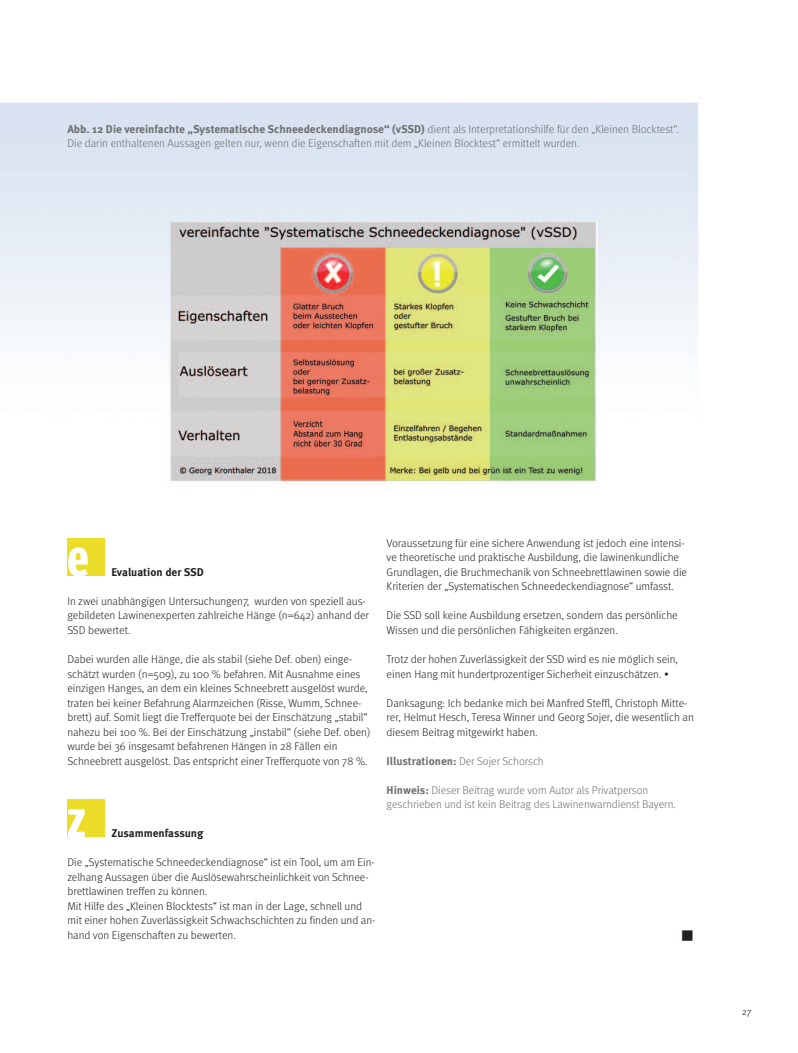
<style>
.page{position:relative;width:798px;height:1053px;background:#fff}
.page>*{position:absolute;margin:0;border:0;box-sizing:border-box;transform-origin:0 0}
.t1{font:700 53.75px "Meta Headline OT Comp";color:#fff}
.t2{font:300 11.25px/14.5px "Meta OT";color:#231f20}
.t3{font:300 11.25px/14.5px "Meta OT";color:#6c6d70}
.t4{font:700 11.25px "Meta OT";color:#231f20}
.t5{font:11.25px "Zapf Dingbats IT Cby BT";color:#231f20}
.t6{font:300 10px "Meta OT";color:#231f20}
.s1{font-weight:700}
</style>
<div class="page">
<img style="left:0;top:102px;width:699px;height:386px">
<div style="left:67px;top:799px;width:38px;height:38px;background:#ecdd29"></div>
<div style="left:67px;top:538px;width:38px;height:38px;background:#ecdd29"></div>
<p class="t3" style="left:67px;top:123px;width:613px"><span class="s1">Abb. 12 Die vereinfachte „Systematische Schneedeckendiagnose“ (vSSD)</span> dient als Interpretationshilfe für den „Kleinen Blocktest“.<br>Die darin enthaltenen Aussagen gelten nur, wenn die Eigenschaften mit dem „Kleinen Blocktest“ ermittelt wurden.</p>
<h1 class="t1" style="left:67px;top:536px;width:23px">e</h1>
<p class="t2" style="left:386px;top:536px;width:302px">Voraussetzung für eine sichere Anwendung ist jedoch eine intensi&shy;ve theoretische und praktische Ausbildung, die lawinenkundliche Grundlagen, die Bruchmechanik von Schneebrettlawinen sowie die Kriterien der „Systematischen Schneedeckendiagnose“ umfasst.</p>
<p class="t2" style="left:386px;top:609px;width:292px">Die SSD soll keine Ausbildung ersetzen, sondern das persönliche<br>Wissen und die persönlichen Fähigkeiten ergänzen.</p>
<p class="t2" style="left:386px;top:652px;width:293px">Trotz der hohen Zuverlässigkeit der SSD wird es nie möglich sein, einen Hang mit hundertprozentiger Sicherheit einzuschätzen. •</p>
<p class="t2" style="left:386px;top:696px;width:309px">Danksagung: Ich bedanke mich bei Manfred Steffl, Christoph Mitte&shy;rer, Helmut Hesch, Teresa Winner und Georg Sojer, die wesentlich an diesem Beitrag mitgewirkt haben.</p>
<p class="t3" style="left:386px;top:754px;width:159px"><span class="s1">Illustrationen:</span> Der Sojer Schorsch</p>
<p class="t3" style="left:386px;top:783px;width:291px"><span class="s1">Hinweis:</span> Dieser Beitrag wurde vom Autor als Privatperson geschrieben und ist kein Beitrag des Lawinenwarndienst Bayern.</p>
<p class="t4" style="left:111px;top:567px;width:94px">Evaluation der SSD</p>
<p class="t2" style="left:67px;top:594px;width:303px">In zwei unabhängigen Untersuchungen7, wurden von speziell aus&shy;gebildeten Lawinenexperten zahlreiche Hänge (n=642) anhand der<br>SSD bewertet.</p>
<p class="t2" style="left:67px;top:652px;width:304px">Dabei wurden alle Hänge, die als stabil (siehe Def. oben) einge&shy;schätzt wurden (n=509), zu 100 % befahren. Mit Ausnahme eines einzigen Hanges, an dem ein kleines Schneebrett ausgelöst wurde, traten bei keiner Befahrung Alarmzeichen (Risse, Wumm, Schnee&shy;brett) auf. Somit liegt die Trefferquote bei der Einschätzung „stabil“ nahezu bei 100 %. Bei der Einschätzung „instabil“ (siehe Def. oben) wurde bei 36 insgesamt befahrenen Hängen in 28 Fällen ein Schneebrett ausgelöst. Das entspricht einer Trefferquote von 78 %.</p>
<h1 class="t1" style="left:67px;top:797px;width:20px">z</h1>
<p class="t4" style="left:111px;top:828px;width:94px">Zusammenfassung</p>
<p class="t2" style="left:67px;top:855px;width:309px">Die „Systematische Schneedeckendiagnose“ ist ein Tool, um am Ein&shy;zelhang Aussagen über die Auslösewahrscheinlichkeit von Schnee&shy;brettlawinen treffen zu können.<br>Mit Hilfe des „Kleinen Blocktests“ ist man in der Lage, schnell und mit einer hohen Zuverlässigkeit Schwachschichten zu finden und an&shy;hand von Eigenschaften zu bewerten.</p>
<p class="t5" style="left:681px;top:929px;width:13px">■</p>
<p class="t6" style="left:741px;top:1007px;width:11px">27</p>
</div>
